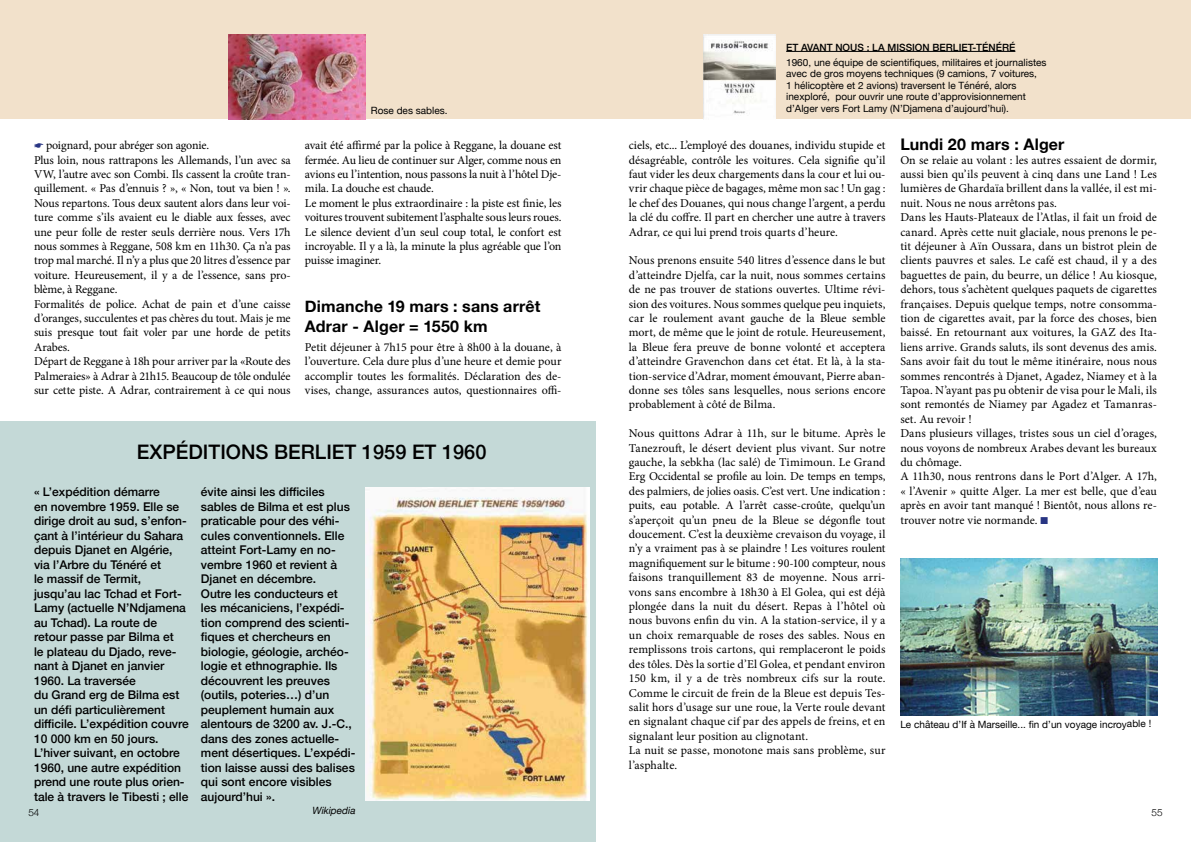
<style>
.page{position:relative;width:1191px;height:842px;background:#fff}
.page>*{position:absolute;margin:0;border:0;box-sizing:border-box;transform-origin:0 0}
.t1{font:500 20px "Helvetica Neue";color:#000}
.t2{font:700 16px/19.2px "Helvetica Neue";letter-spacing:.01em;color:#000}
.t3{font:12px/14.4px "Minion Pro";letter-spacing:-.005em;color:#000}
.t4{font:500 12px/14.5px "Helvetica Neue";color:#000}
.t5{font:10px/11.5px "Helvetica Neue";color:#000}
.t6{font:500 10px "Helvetica Neue";color:#000}
.t7{font:italic 10px "Helvetica Neue";color:#000}
.t8{font:300 10px "Helvetica Neue";color:#000}
.s1{color:#283583}
</style>
<div class="page">
<div style="left:0;top:0;width:1191px;height:119px;background:#f1dec6"></div>
<div style="left:0;top:421px;width:595px;height:421px;background:#bed5d3"></div>
<img style="left:365px;top:488px;width:224px;height:313px">
<img style="left:900px;top:558px;width:257px;height:158px">
<img style="left:704px;top:35px;width:72px;height:84px">
<img style="left:229px;top:34px;width:136px;height:85px">
<hr style="left:786px;top:51px;width:229px;height:1px;background:#000">
<p class="t5" style="left:371px;top:105px;width:78px">Rose des sables.</p>
<p class="t3" style="left:34px;top:138px;width:258px;text-indent:12px">poignard, pour abréger son agonie.<br>Plus loin, nous rattrapons les Allemands, l’un avec sa VW, l’autre avec son Combi. Ils cassent la croûte tran&shy;quillement. « Pas d’ennuis ? », « Non, tout va bien ! ».<br>Nous repartons. Tous deux sautent alors dans leur voi&shy;ture comme s’ils avaient eu le diable aux fesses, avec une peur folle de rester seuls derrière nous. Vers 17h nous sommes à Reggane, 508 km en 11h30. Ça n’a pas trop mal marché. Il n’y a plus que 20 litres d’essence par voiture. Heureusement, il y a de l’essence, sans pro&shy;blème, à Reggane.<br>Formalités de police. Achat de pain et d’une caisse d’oranges, succulentes et pas chères du tout. Mais je me suis presque tout fait voler par une horde de petits Arabes.<br>Départ de Reggane à 18h pour arriver par la «Route des Palmeraies» à Adrar à 21h15. Beaucoup de tôle ondulée sur cette piste. A Adrar, contrairement à ce qui nous</p>
<p class="t3" style="left:305px;top:138px;width:258px">avait été affirmé par la police à Reggane, la douane est fermée. Au lieu de continuer sur Alger, comme nous en avions eu l’intention, nous passons la nuit à l’hôtel Dje&shy;mila. La douche est chaude.<br>Le moment le plus extraordinaire : la piste est finie, les voitures trouvent subitement l’asphalte sous leurs roues.<br>Le silence devient d’un seul coup total, le confort est incroyable. Il y a là, la minute la plus agréable que l’on puisse imaginer.</p>
<h2 class="t2" style="left:305px;top:298px;width:237px">Dimanche 19 mars : sans arrêt<br>Adrar - Alger = 1550 km</h2>
<p class="t3" style="left:305px;top:340px;width:258px;text-align:justify">Petit déjeuner à 7h15 pour être à 8h00 à la douane, à l’ouverture. Cela dure plus d’une heure et demie pour accomplir toutes les formalités. Déclaration des de&shy;vises, change, assurances autos, questionnaires offi-</p>
<h1 class="t1" style="left:137px;top:436px;width:351px">EXPÉDITIONS BERLIET 1959 ET 1960</h1>
<p class="t4" style="left:34px;top:484px;width:156px">« L’expédition démarre<br>en novembre 1959. Elle se dirige droit au sud, s’enfon&shy;çant à l’intérieur du Sahara depuis Djanet en Algérie, via l’Arbre du Ténéré et<br>le massif de Termit, jusqu’au lac Tchad et Fort-<br>Lamy (actuelle N’Ndjamena au Tchad). La route de retour passe par Bilma et<br>le plateau du Djado, reve&shy;nant à Djanet en janvier<br>1960. La traversée<br>du Grand erg de Bilma est un défi particulièrement difficile. L’expédition couvre<br>10 000 km en 50 jours.<br>L’hiver suivant, en octobre<br>1960, une autre expédition prend une route plus orien&shy;tale à travers le Tibesti ; elle</p>
<p class="t4" style="left:201px;top:484px;width:156px">évite ainsi les difficiles sables de Bilma et est plus praticable pour des véhi&shy;cules conventionnels. Elle atteint Fort-Lamy en no&shy;vembre 1960 et revient à<br>Djanet en décembre.<br>Outre les conducteurs et les mécaniciens, l’expédi&shy;tion comprend des scienti&shy;fiques et chercheurs en biologie, géologie, archéo&shy;logie et ethnographie. Ils découvrent les preuves (outils, poteries…) d’un peuplement humain aux alentours de 3200 av. J.-C., dans des zones actuelle&shy;ment désertiques. L’expédi&shy;tion laisse aussi des balises qui sont encore visibles aujourd’hui ».</p>
<p class="t6" style="left:786px;top:39px;width:231px">ET AVANT NOUS : LA MISSION BERLIET-TÉNÉRÉ</p>
<p class="t5" style="left:786px;top:57px;width:262px">1960, une équipe de scientifiques, militaires et journalistes avec de gros moyens techniques (9 camions, 7 voitures,<br>1 hélicoptère et 2 avions) traversent le Ténéré, alors inexploré, pour ouvrir une route d’approvisionnement d’Alger vers Fort Lamy (N’Djamena d’aujourd’hui).</p>
<p class="t3" style="left:629px;top:138px;width:258px;text-align:justify">ciels, etc... L’employé des douanes, individu stupide et désagréable, contrôle les voitures. Cela signifie qu’il faut vider les deux chargements dans la cour et lui ou&shy;vrir chaque pièce de bagages, même mon sac ! Un gag : le chef des Douanes, qui nous change l’argent, a perdu la clé du coffre. Il part en chercher une autre à travers Adrar, ce qui lui prend trois quarts d’heure.</p>
<p class="t3" style="left:629px;top:253px;width:258px;text-align:justify">Nous prenons ensuite 540 litres d’essence dans le but d’atteindre Djelfa, car la nuit, nous sommes certains de ne pas trouver de stations ouvertes. Ultime révi&shy;sion des voitures. Nous sommes quelque peu inquiets, car le roulement avant gauche de la Bleue semble mort, de même que le joint de rotule. Heureusement, la Bleue fera preuve de bonne volonté et acceptera d’atteindre Gravenchon dans cet état. Et là, à la sta&shy;tion-service d’Adrar, moment émouvant, Pierre aban&shy;donne ses tôles sans lesquelles, nous serions encore probablement à côté de Bilma.</p>
<p class="t3" style="left:629px;top:426px;width:258px">Nous quittons Adrar à 11h, sur le bitume. Après le Tanezrouft, le désert devient plus vivant. Sur notre gauche, la sebkha (lac salé) de Timimoun. Le Grand Erg Occidental se profile au loin. De temps en temps, des palmiers, de jolies oasis. C’est vert. Une indication : puits, eau potable. A l’arrêt casse-croûte, quelqu’un s’aperçoit qu’un pneu de la Bleue se dégonfle tout doucement. C’est la deuxième crevaison du voyage, il n’y a vraiment pas à se plaindre ! Les voitures roulent magnifiquement sur le bitume : 90-100 compteur, nous faisons tranquillement 83 de moyenne. Nous arri&shy;vons sans encombre à 18h30 à El Golea, qui est déjà plongée dans la nuit du désert. Repas à l’hôtel où nous buvons enfin du vin. A la station-service, il y a un choix remarquable de roses des sables. Nous en remplissons trois cartons, qui remplaceront le poids des tôles. Dès la sortie d’El Golea, et pendant environ 150 km, il y a de très nombreux cifs sur la route.<br>Comme le circuit de frein de la Bleue est depuis Tes&shy;salit hors d’usage sur une roue, la Verte roule devant en signalant chaque cif par des appels de freins, et en signalant leur position au clignotant.<br>La nuit se passe, monotone mais sans problème, sur l’asphalte.</p>
<h2 class="t2" style="left:900px;top:135px;width:166px">Lundi 20 mars : Alger</h2>
<p class="t3" style="left:900px;top:153px;width:258px">On se relaie au volant : les autres essaient de dormir, aussi bien qu’ils peuvent à cinq dans une Land ! Les lumières de Ghardaïa brillent dans la vallée, il est mi&shy;nuit. Nous ne nous arrêtons pas.<br>Dans les Hauts-Plateaux de l’Atlas, il fait un froid de canard. Après cette nuit glaciale, nous prenons le pe&shy;tit déjeuner à Aïn Oussara, dans un bistrot plein de clients pauvres et sales. Le café est chaud, il y a des baguettes de pain, du beurre, un délice ! Au kiosque, dehors, tous s’achètent quelques paquets de cigarettes françaises. Depuis quelque temps, notre consomma&shy;tion de cigarettes avait, par la force des choses, bien baissé. En retournant aux voitures, la GAZ des Ita&shy;liens arrive. Grands saluts, ils sont devenus des amis.<br>Sans avoir fait du tout le même itinéraire, nous nous sommes rencontrés à Djanet, Agadez, Niamey et à la Tapoa. N’ayant pas pu obtenir de visa pour le Mali, ils sont remontés de Niamey par Agadez et Tamanras&shy;set. Au revoir !<br>Dans plusieurs villages, tristes sous un ciel d’orages, nous voyons de nombreux Arabes devant les bureaux du chômage.<br>A 11h30, nous rentrons dans le Port d’Alger. A 17h, « l’Avenir » quitte Alger. La mer est belle, que d’eau après en avoir tant manqué ! Bientôt, nous allons re&shy;trouver notre vie normande. <span class="s1">■</span></p>
<p class="t5" style="left:900px;top:719px;width:252px">Le château d’If à Marseille... fin d’un voyage incroyable !</p>
<p class="t7" style="left:312px;top:803px;width:45px">Wikipedia</p>
<p class="t8" style="left:28px;top:804px;width:13px">54</p>
<p class="t8" style="left:1151px;top:804px;width:13px">55</p>
</div>
